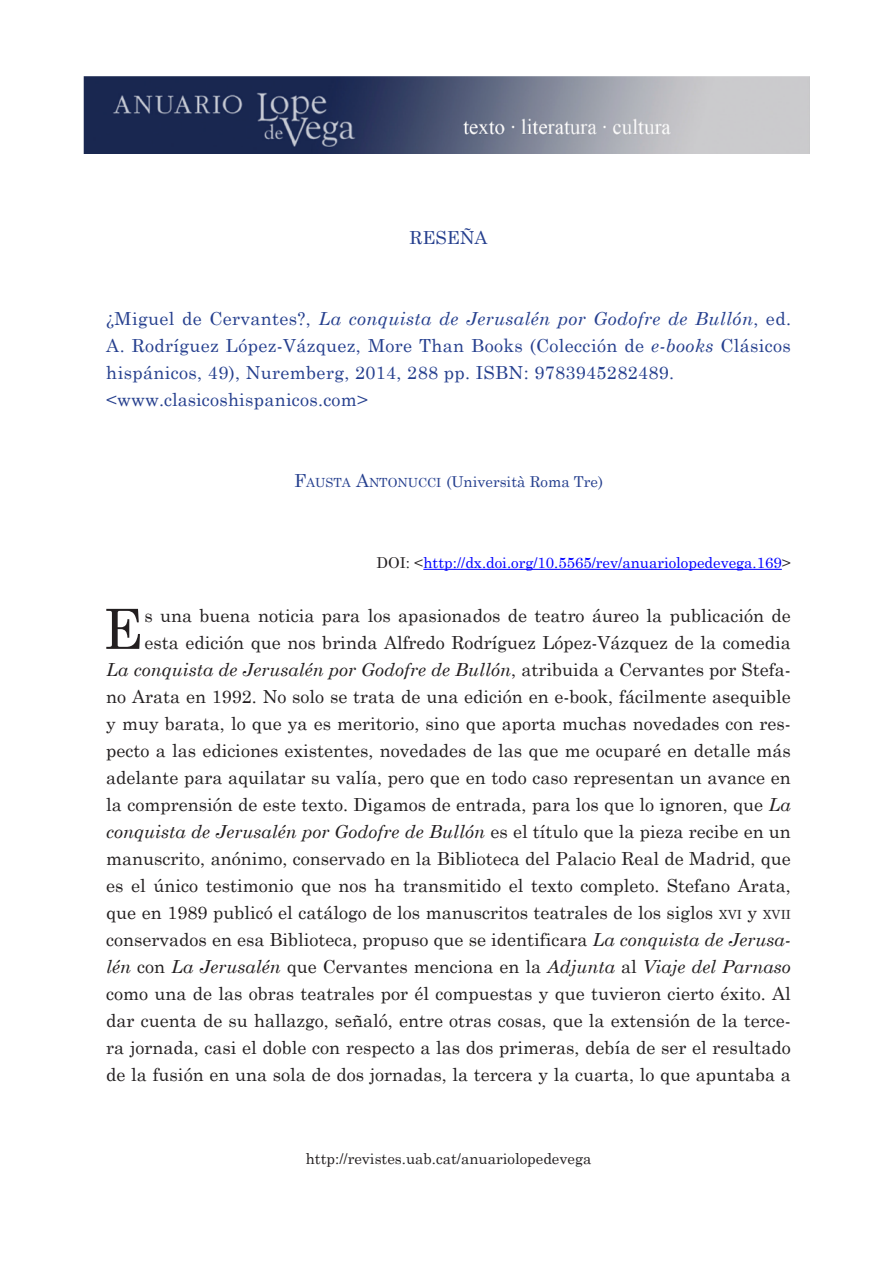
<style>
.page{position:relative;width:893px;height:1263px;background:#fff}
.page>*{position:absolute;margin:0;border:0;box-sizing:border-box;transform-origin:0 0}
.t1{font:55.35px "Century Schoolbook";color:#231f20}
.t2{font:18px/27px "Century Schoolbook";color:#231f20;text-align:right}
.t3{font:18px/27px "Century Schoolbook";letter-spacing:.02em;color:#253f8e}
.t4{font:15px "Century Schoolbook";color:#00f}
.t5{font:15px "Century Schoolbook";color:#231f20}
.t6{font:15px "Century Schoolbook";color:#253f8e}
.s1{font-style:italic}
.s2{font-size:18px}
.s3{font-size:12.6px}
.s4{color:#231f20}
</style>
<div class="page">
<hr style="left:89px;top:106px;width:721px;height:1px;background:#231f20">
<hr style="left:423px;top:569px;width:359px;height:1px;background:#00f">
<img style="left:84px;top:77px;width:725px;height:77px">
<p class="t3" style="left:410px;top:223px;width:79px">reseña</p>
<p class="t3" style="left:106px;top:304px;width:686px">¿Miguel de Cervantes?, <span class="s1">La conquista de Jerusalén por Godofre de Bullón</span>, ed.<br>A. Rodríguez López-Vázquez, More Than Books (Colección de <span class="s1">e-books</span> Clásicos hispánicos, 49), Nuremberg, 2014, 288 pp. ISBN: 9783945282489. &lt;www.clasicoshispanicos.com&gt;</p>
<p class="t6" style="left:294px;top:472px;width:310px"><span class="s2">F</span><span class="s3">AUSTA</span> <span class="s2">A</span><span class="s3">NTONUCCI</span> (Università Roma Tre)</p>
<p class="t4" style="left:376px;top:553px;width:416px"><span class="s4">DOI: &lt;</span>http://dx.doi.org/10.5565/rev/anuariolopedevega.169<span class="s4">&gt;</span></p>
<p class="t2" style="left:106px;top:601px;width:686px">s una buena noticia para los apasionados de teatro áureo la publicación de esta edición que nos brinda Alfredo Rodríguez López-Vázquez de la comedia<br><span class="s1">La conquista de Jerusalén por Godofre de Bullón</span>, atribuida a Cervantes por Stefa&shy;no Arata en 1992. No solo se trata de una edición en e-book, fácilmente asequible y muy barata, lo que ya es meritorio, sino que aporta muchas novedades con res&shy;pecto a las ediciones existentes, novedades de las que me ocuparé en detalle más adelante para aquilatar su valía, pero que en todo caso representan un avance en la comprensión de este texto. Digamos de entrada, para los que lo ignoren, que <span class="s1">La conquista de Jerusalén por Godofre de Bullón</span> es el título que la pieza recibe en un manuscrito, anónimo, conservado en la Biblioteca del Palacio Real de Madrid, que es el único testimonio que nos ha transmitido el texto completo. Stefano Arata, que en 1989 publicó el catálogo de los manuscritos teatrales de los siglos <span class="s3">XVI</span> y <span class="s3">XVII </span>conservados en esa Biblioteca, propuso que se identificara <span class="s1">La conquista de Jerusa&shy;lén</span> con <span class="s1">La Jerusalén</span> que Cervantes menciona en la <span class="s1">Adjunta</span> al <span class="s1">Viaje del Parnaso </span>como una de las obras teatrales por él compuestas y que tuvieron cierto éxito. Al dar cuenta de su hallazgo, señaló, entre otras cosas, que la extensión de la terce&shy;ra jornada, casi el doble con respecto a las dos primeras, debía de ser el resultado de la fusión en una sola de dos jornadas, la tercera y la cuarta, lo que apuntaba a</p>
<h1 class="t1" style="left:103px;top:594px;width:35px">E</h1>
<p class="t5" style="left:306px;top:1149px;width:287px">http://revistes.uab.cat/anuariolopedevega</p>
</div>
